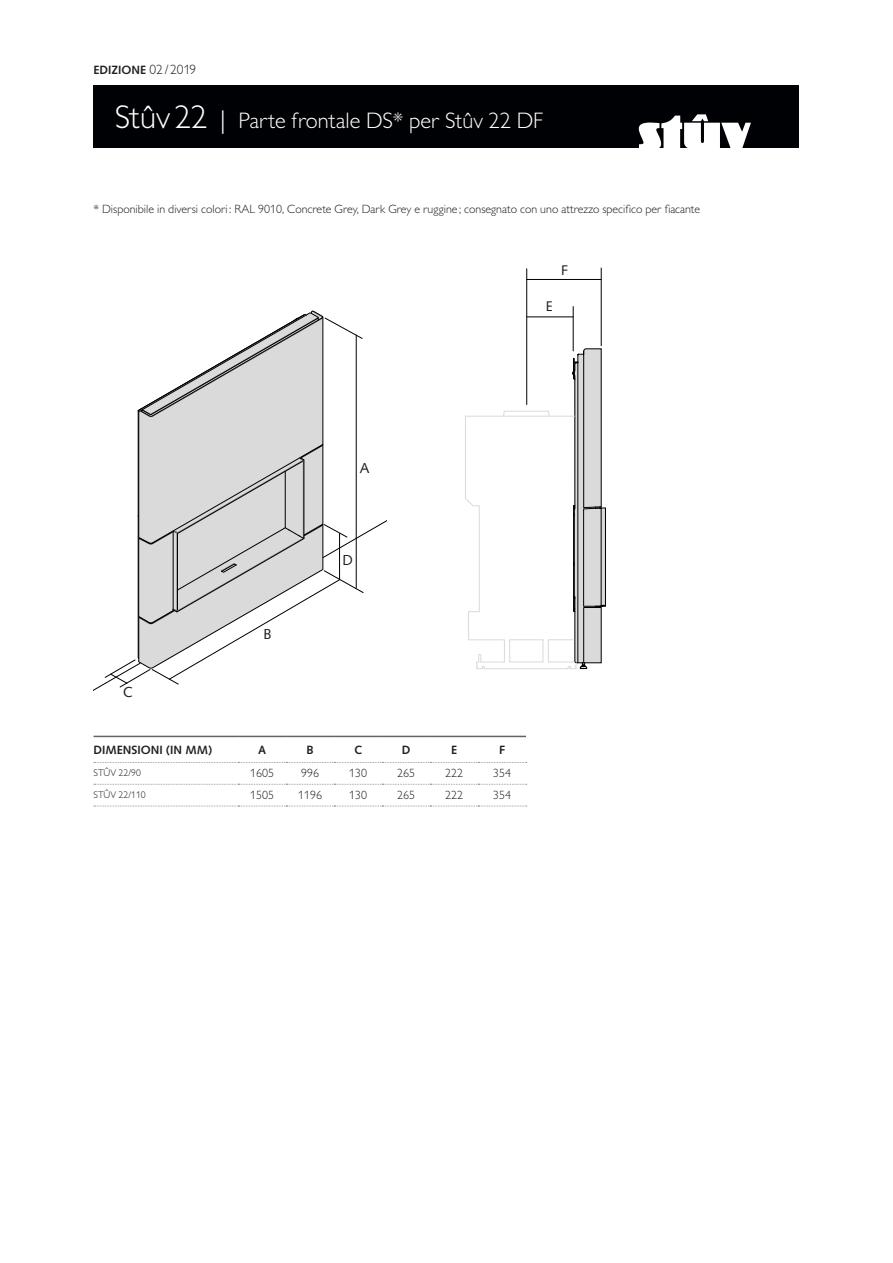
<style>
.page{position:relative;width:893px;height:1263px;background:#fff}
.page>*{position:absolute;margin:0;border:0;box-sizing:border-box;transform-origin:0 0}
.t1{font:300 22.5px "Gill Sans MT Pro";color:#fff}
.t2{font:14.4px "Syntax LTCE";color:#1d1d1b}
.t3{font:13.95px "Syntax LT Std";color:#1d1d1b}
.t4{font:300 12px "Gill Sans MT Pro";color:#231f20}
.t5{font:700 12px "Syntax LT Std";color:#231f20}
.t6{font:300 9.75px "Gill Sans MT Pro";color:#231f20}
.s1{font-family:"Gill Sans MT Pro";font-weight:300;font-size:13.5px}
.s2{font-size:33px}
.s3{font-size:25.5px}
</style>
<div class="page">
<div style="left:94px;top:85px;width:705px;height:63px;background:#000104"></div>
<svg style="left:639px;top:114px;width:112px;height:34px"></svg>
<svg style="left:94px;top:310px;width:293px;height:381px"></svg>
<hr style="left:339px;top:533px;width:1px;height:46px;background:#000">
<hr style="left:356px;top:335px;width:1px;height:253px;background:#000">
<hr style="left:527px;top:317px;width:46px;height:1px;background:#000">
<hr style="left:527px;top:279px;width:74px;height:1px;background:#000">
<hr style="left:573px;top:307px;width:1px;height:44px;background:#000">
<hr style="left:601px;top:268px;width:1px;height:78px;background:#000">
<hr style="left:526px;top:269px;width:1px;height:136px;background:#000">
<svg style="left:465px;top:348px;width:141px;height:321px"></svg>
<div style="left:509px;top:639px;width:34px;height:23px;border:1px solid #dadada"></div>
<div style="left:548px;top:639px;width:26px;height:23px;border:1px solid #dadada"></div>
<hr style="left:94px;top:736px;width:144px;height:1px;background:#636366">
<hr style="left:238px;top:736px;width:48px;height:1px;background:#636366">
<hr style="left:286px;top:736px;width:48px;height:1px;background:#636366">
<hr style="left:334px;top:736px;width:48px;height:1px;background:#636366">
<hr style="left:382px;top:736px;width:48px;height:1px;background:#636366">
<hr style="left:430px;top:736px;width:48px;height:1px;background:#636366">
<hr style="left:478px;top:736px;width:48px;height:1px;background:#636366">
<svg style="left:94px;top:762px;width:433px;height:1px"></svg>
<svg style="left:94px;top:784px;width:433px;height:1px"></svg>
<svg style="left:94px;top:806px;width:433px;height:1px"></svg>
<p class="t5" style="left:94px;top:63px;width:104px">EDIZIONE <span class="s1">02/ 2019</span></p>
<h1 class="t1" style="left:115px;top:107px;width:430px"><span class="s2">Stûv 22</span> <span class="s3">|</span> Parte frontale DS* per Stûv 22 DF</h1>
<p class="t4" style="left:94px;top:202px;width:608px">* Disponibile in diversi colori : RAL 9010, Concrete Grey, Dark Grey e ruggine ; consegnato con uno attrezzo specifico per fiacante</p>
<p class="t3" style="left:561px;top:262px;width:8px">F</p>
<p class="t3" style="left:546px;top:298px;width:8px">E</p>
<p class="t2" style="left:360px;top:459px;width:11px">A</p>
<p class="t2" style="left:123px;top:683px;width:11px">C</p>
<p class="t2" style="left:263px;top:625px;width:10px">B</p>
<p class="t2" style="left:342px;top:551px;width:12px">D</p>
<p class="t5" style="left:94px;top:743px;width:120px">DIMENSIONI (IN MM)</p>
<p class="t5" style="left:258px;top:743px;width:10px">A</p>
<p class="t5" style="left:306px;top:743px;width:9px">B</p>
<p class="t5" style="left:354px;top:743px;width:10px">C</p>
<p class="t5" style="left:402px;top:743px;width:10px">D</p>
<p class="t5" style="left:451px;top:743px;width:7px">E</p>
<p class="t5" style="left:499px;top:743px;width:7px">F</p>
<p class="t6" style="left:94px;top:767px;width:49px">STÛV 22/90</p>
<p class="t4" style="left:250px;top:766px;width:25px">1605</p>
<p class="t4" style="left:301px;top:766px;width:19px">996</p>
<p class="t4" style="left:349px;top:766px;width:19px">130</p>
<p class="t4" style="left:397px;top:766px;width:19px">265</p>
<p class="t4" style="left:445px;top:766px;width:19px">222</p>
<p class="t4" style="left:493px;top:766px;width:19px">354</p>
<p class="t6" style="left:94px;top:788px;width:54px">STÛV 22/110</p>
<p class="t4" style="left:250px;top:788px;width:25px">1505</p>
<p class="t4" style="left:298px;top:788px;width:25px">1196</p>
<p class="t4" style="left:349px;top:788px;width:19px">130</p>
<p class="t4" style="left:397px;top:788px;width:19px">265</p>
<p class="t4" style="left:445px;top:788px;width:19px">222</p>
<p class="t4" style="left:493px;top:788px;width:19px">354</p>
</div>
